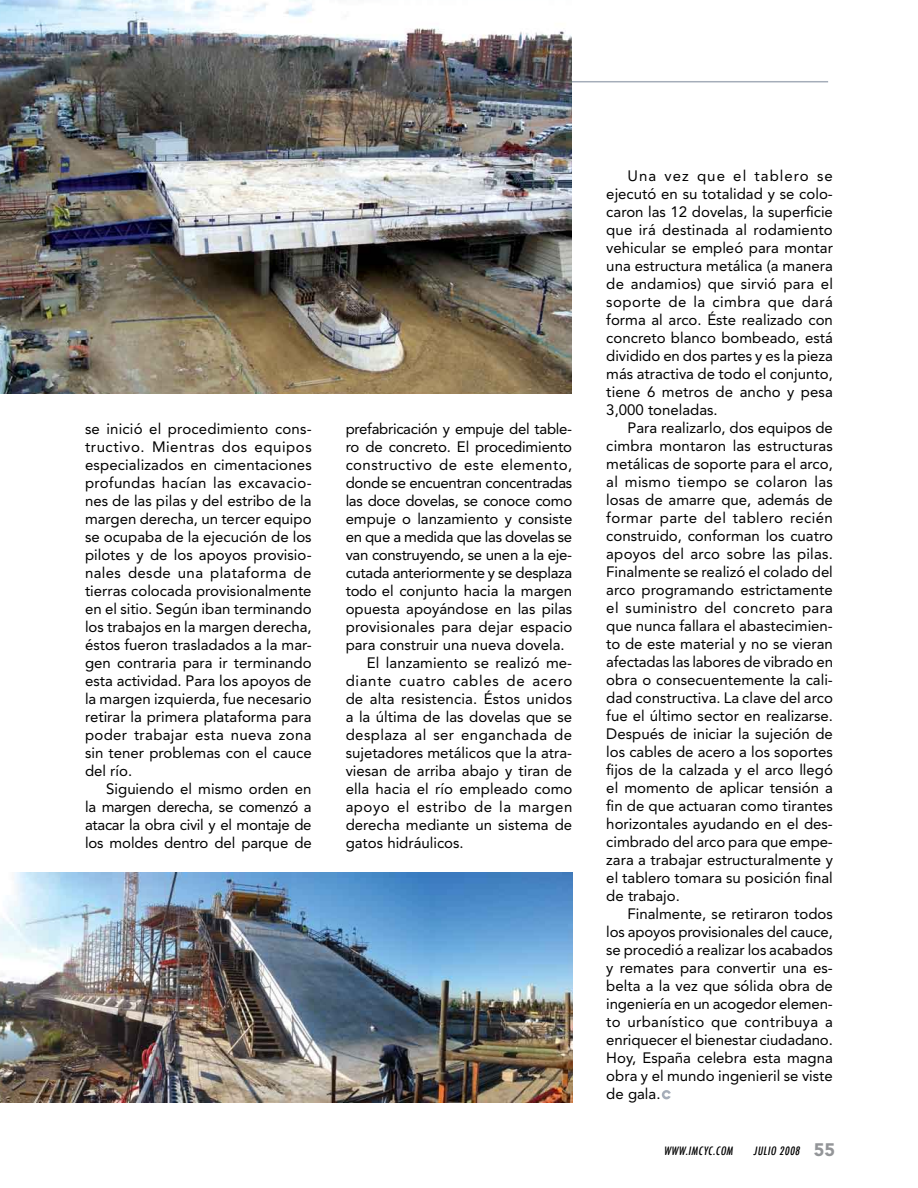
<style>
.page{position:relative;width:918px;height:1188px;background:#fff}
.page>*{position:absolute;margin:0;border:0;box-sizing:border-box;transform-origin:0 0}
.t1{font:15px/18px "Avenir";color:#000;text-align:justify}
.t2{font:15px "Avenir";letter-spacing:-.02em;color:#000}
.t3{font:15px "Avenir";letter-spacing:.025em;color:#000}
.t4{font:15px "Avenir";letter-spacing:.045em;color:#000}
.t5{font:15px "Avenir";letter-spacing:.035em;color:#000}
.t6{font:italic 500 condensed 11.25px "Futura";color:#000}
.s1{font-family:"Avenir";font-weight:900;font-style:normal;font-stretch:normal;font-size:18px;color:#939598}
</style>
<div class="page">
<img style="left:0;top:873px;width:572px;height:230px">
<hr style="left:0;top:81px;width:828px;height:1px;background:#a5adb9">
<img style="left:0;top:0;width:572px;height:393px">
<svg style="left:662px;top:1090px;width:9px;height:9px"></svg>
<p class="t1" style="left:85px;top:420px;width:228px">se inició el procedimiento cons&shy;tructivo. Mientras dos equipos especializados en cimentaciones profundas hacían las excavacio&shy;nes de las pilas y del estribo de la margen derecha, un tercer equipo se ocupaba de la ejecución de los pilotes y de los apoyos provisio&shy;nales desde una plataforma de tierras colocada provisionalmente en el sitio. Según iban terminando los trabajos en la margen derecha, éstos fueron trasladados a la mar&shy;gen contraria para ir terminando esta actividad. Para los apoyos de la margen izquierda, fue necesario retirar la primera plataforma para poder trabajar esta nueva zona sin tener problemas con el cauce del río.</p>
<p class="t1" style="left:85px;top:780px;width:228px;text-indent:21px">Siguiendo el mismo orden en la margen derecha, se comenzó a atacar la obra civil y el montaje de los moldes dentro del parque de</p>
<p class="t2" style="left:346px;top:420px;width:228px">prefabricación y empuje del table-</p>
<p class="t1" style="left:346px;top:438px;width:228px">ro de concreto. El procedimiento</p>
<p class="t3" style="left:346px;top:456px;width:228px">constructivo de este elemento,</p>
<p class="t2" style="left:346px;top:474px;width:228px">donde se encuentran concentradas</p>
<p class="t2" style="left:346px;top:492px;width:228px">las doce dovelas, se conoce como</p>
<p class="t1" style="left:346px;top:510px;width:228px">empuje o lanzamiento y consiste</p>
<p class="t2" style="left:346px;top:528px;width:228px">en que a medida que las dovelas se</p>
<p class="t2" style="left:346px;top:546px;width:228px">van construyendo, se unen a la eje-</p>
<p class="t2" style="left:346px;top:564px;width:228px">cutada anteriormente y se desplaza</p>
<p class="t1" style="left:346px;top:582px;width:228px">todo el conjunto hacia la margen</p>
<p class="t1" style="left:346px;top:600px;width:228px">opuesta apoyándose en las pilas</p>
<p class="t1" style="left:346px;top:618px;width:228px">provisionales para dejar espacio</p>
<p class="t1" style="left:346px;top:636px;width:221px">para construir una nueva dovela.</p>
<p class="t1" style="left:367px;top:654px;width:207px">El lanzamiento se realizó me-</p>
<p class="t4" style="left:346px;top:672px;width:228px">diante cuatro cables de acero</p>
<p class="t1" style="left:346px;top:690px;width:228px">de alta resistencia. Éstos unidos</p>
<p class="t1" style="left:346px;top:708px;width:228px">a la última de las dovelas que se</p>
<p class="t3" style="left:346px;top:726px;width:228px">desplaza al ser enganchada de</p>
<p class="t1" style="left:346px;top:744px;width:228px">sujetadores metálicos que la atra-</p>
<p class="t1" style="left:346px;top:762px;width:228px">viesan de arriba abajo y tiran de</p>
<p class="t1" style="left:346px;top:780px;width:228px">ella hacia el río empleado como</p>
<p class="t5" style="left:346px;top:798px;width:228px">apoyo el estribo de la margen</p>
<p class="t1" style="left:346px;top:816px;width:228px">derecha mediante un sistema de</p>
<p class="t1" style="left:346px;top:834px;width:120px">gatos hidráulicos.</p>
<p class="t1" style="left:606px;top:167px;width:228px;text-indent:21px">Una vez que el tablero se ejecutó en su totalidad y se colo&shy;caron las 12 dovelas, la superficie que irá destinada al rodamiento vehicular se empleó para montar una estructura metálica (a manera de andamios) que sirvió para el soporte de la cimbra que dará forma al arco. Éste realizado con concreto blanco bombeado, está dividido en dos partes y es la pieza más atractiva de todo el conjunto, tiene 6 metros de ancho y pesa 3,000 toneladas.</p>
<p class="t1" style="left:606px;top:419px;width:228px;text-indent:21px">Para realizarlo, dos equipos de cimbra montaron las estructuras metálicas de soporte para el arco, al mismo tiempo se colaron las losas de amarre que, además de formar parte del tablero recién construido, conforman los cuatro apoyos del arco sobre las pilas.<br>Finalmente se realizó el colado del arco programando estrictamente el suministro del concreto para que nunca fallara el abastecimien&shy;to de este material y no se vieran afectadas las labores de vibrado en obra o consecuentemente la cali&shy;dad constructiva. La clave del arco fue el último sector en realizarse.<br>Después de iniciar la sujeción de los cables de acero a los soportes fijos de la calzada y el arco llegó el momento de aplicar tensión a fin de que actuaran como tirantes horizontales ayudando en el des&shy;cimbrado del arco para que empe&shy;zara a trabajar estructuralmente y el tablero tomara su posición final de trabajo.</p>
<p class="t1" style="left:606px;top:905px;width:228px;text-indent:21px">Finalmente, se retiraron todos los apoyos provisionales del cauce, se procedió a realizar los acabados y remates para convertir una es&shy;belta a la vez que sólida obra de ingeniería en un acogedor elemen&shy;to urbanístico que contribuya a enriquecer el bienestar ciudadano.<br>Hoy, España celebra esta magna obra y el mundo ingenieril se viste de gala.</p>
<p class="t6" style="left:664px;top:1143px;width:73px">WWW.IMCYC.COM</p>
<p class="t6" style="left:754px;top:1143px;width:83px">JULIO 2008 <span class="s1">5 5</span></p>
</div>
